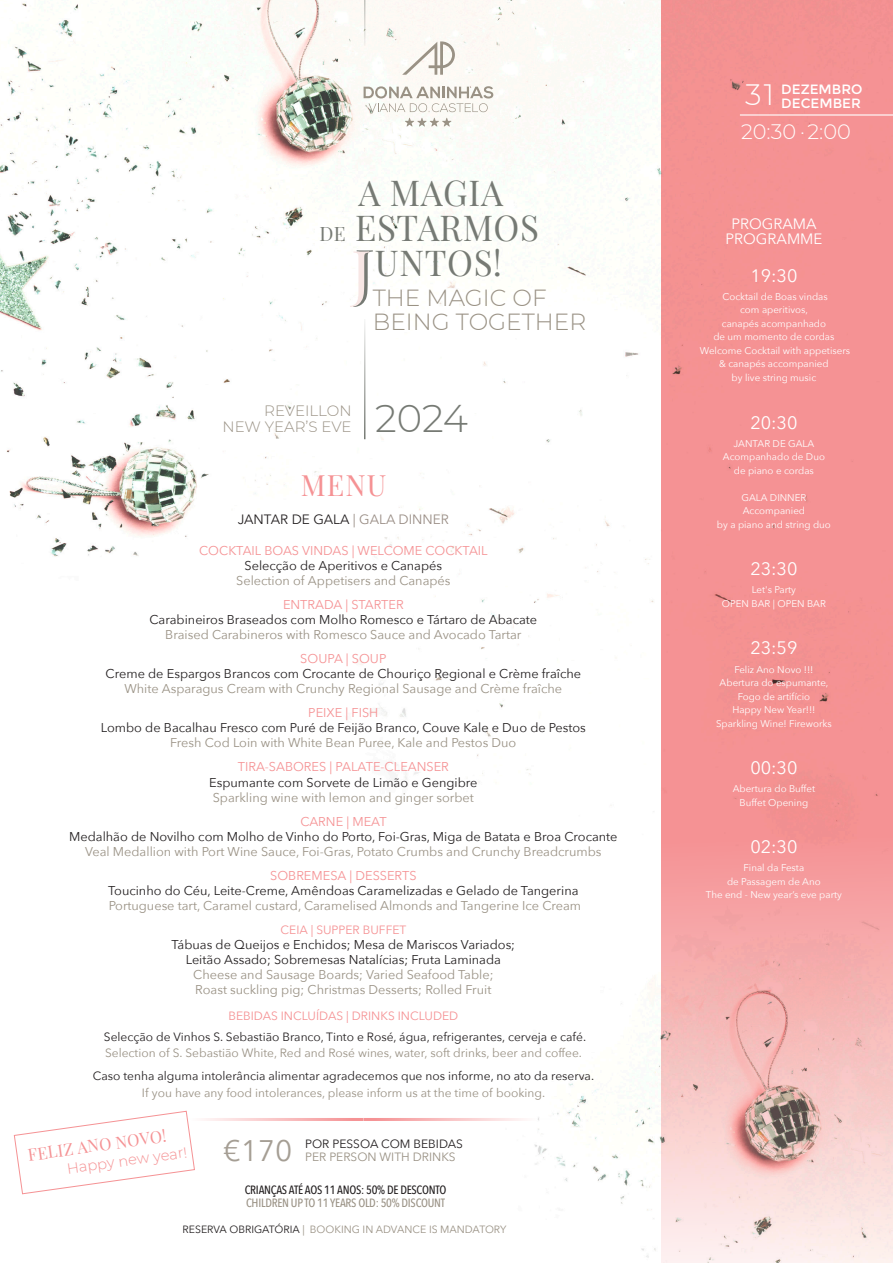
<style>
.page{position:relative;width:893px;height:1263px;background:#fff}
.page>*{position:absolute;margin:0;border:0;box-sizing:border-box;transform-origin:0 0}
.t1{font:300 38.55px "Montserrat";color:#767a74}
.t2{font:34.95px "Playfair Display";letter-spacing:.02em;color:#767a74}
.t3{font:29.7px "Avenir Next";color:#a59e94}
.t4{font:300 29.4px "Montserrat";color:#fff}
.t5{font:28.65px "Playfair Display";color:#f59294}
.t6{font:300 23.25px "Montserrat";color:#9a9285}
.t7{font:300 20.85px "Montserrat";color:#fff}
.Estilo_de_parágrafo_1{font:18px "Avenir Next";color:#fff}
.t8{font:16.5px "Playfair Display";color:#f59294}
.t9{font:300 15px "Montserrat";color:#9a9285}
.Estilo_de_parágrafo_1-2{font:15px "Avenir Next";color:#fff}
.t10{font:300 14.7px "Montserrat";color:#f59294}
.t11{font:13.5px "Avenir Next";color:#231f20}
.t12{font:13.5px "Montserrat";color:#fff}
.t13{font:12.75px "Avenir Next";color:#231f20}
.t14{font:12.75px "Avenir Next";color:#9a9285}
.t15{font:12.75px "Avenir Next";color:#f59294}
.t16{font:12px "Avenir Next";color:#231f20}
.t17{font:12px "Avenir Next";color:#9a9285}
.t18{font:12px "Avenir Next";color:#f59294}
.texto_corrido{font:500 12px "Avenir Next Condensed";letter-spacing:-.02em;color:#231f20}
.texto_corrido-2{font:500 12px "Avenir Next Condensed";letter-spacing:-.02em;color:#9a9285}
.t19{font:10.5px "Avenir Next";color:#9a9285}
.Estilo_de_parágrafo_1-3{font:9.75px/13.5px "Avenir Next";color:#fff;text-align:center}
.s1{font-size:19.35px}
.s2{color:#9a8e86}
.s3{color:#231f20}
</style>
<div class="page">
<img style="left:0;top:0;width:661px;height:1258px">
<svg style="left:661px;top:0;width:232px;height:1263px;background:#f39fa0"></svg>
<hr style="left:364px;top:319px;width:1px;height:120px;background:#767a74">
<hr style="left:363px;top:1118px;width:194px;height:3px;background:#f59294">
<hr style="left:169px;top:1118px;width:194px;height:3px;background:#f59294">
<hr style="left:740px;top:114px;width:153px;height:2px;background:#fff">
<svg style="left:350px;top:250px;width:23px;height:57px"></svg>
<svg style="left:402px;top:41px;width:53px;height:34px"></svg>
<svg style="left:405px;top:118px;width:46px;height:9px"></svg>
<svg style="left:364px;top:86px;width:129px;height:26px"></svg>
<hr style="left:364px;top:0;width:1px;height:46px;background:#767a74">
<svg style="left:14px;top:1111px;width:181px;height:83px"></svg>
<p class="t2" style="left:358px;top:165px;width:146px">A MAGIA</p>
<p class="t2" style="left:319px;top:200px;width:221px"><span class="s1">DE</span> ESTARMOS</p>
<p class="t2" style="left:375px;top:235px;width:128px">UNTOS!</p>
<p class="t6" style="left:373px;top:282px;width:175px">THE MAGIC OF</p>
<p class="t6" style="left:373px;top:306px;width:215px">BEING TOGETHER</p>
<p class="t9" style="left:264px;top:400px;width:89px">REVEILLON</p>
<p class="t9" style="left:223px;top:416px;width:131px">NEW YEAR’S EVE</p>
<p class="t1" style="left:375px;top:393px;width:94px">2024</p>
<p class="t5" style="left:301px;top:462px;width:87px">MENU</p>
<p class="t11" style="left:238px;top:508px;width:213px">JANTAR DE GALA <span class="s2">| GALA DINNER</span></p>
<p class="t15" style="left:199px;top:540px;width:290px">COCKTAIL BOAS VINDAS | WELCOME COCKTAIL</p>
<p class="t13" style="left:245px;top:555px;width:199px">Selecção de Aperitivos e Canapés</p>
<p class="t14" style="left:236px;top:570px;width:216px">Selection of Appetisers and Canapés</p>
<p class="t15" style="left:283px;top:594px;width:122px">ENTRADA | STARTER</p>
<p class="t13" style="left:150px;top:609px;width:389px">Carabineiros Braseados com Molho Romesco e Tártaro de Abacate</p>
<p class="t14" style="left:165px;top:624px;width:358px">Braised Carabineros with Romesco Sauce and Avocado Tartar</p>
<p class="t15" style="left:300px;top:648px;width:88px">SOUPA | SOUP</p>
<p class="t13" style="left:106px;top:663px;width:477px">Creme de Espargos Brancos com Crocante de Chouriço Regional e Crème fraîche</p>
<p class="t14" style="left:124px;top:678px;width:439px">White Asparagus Cream with Crunchy Regional Sausage and Crème fraîche</p>
<p class="t15" style="left:308px;top:702px;width:72px">PEIXE | FISH</p>
<p class="t13" style="left:101px;top:717px;width:486px">Lombo de Bacalhau Fresco com Puré de Feijão Branco, Couve Kale e Duo de Pestos</p>
<p class="t14" style="left:170px;top:732px;width:348px">Fresh Cod Loin with White Bean Puree, Kale and Pestos Duo</p>
<p class="t15" style="left:238px;top:756px;width:213px">TIRA-SABORES | PALATE-CLEANSER</p>
<p class="t13" style="left:209px;top:771px;width:270px">Espumante com Sorvete de Limão e Gengibre</p>
<p class="t14" style="left:213px;top:786px;width:263px">Sparkling wine with lemon and ginger sorbet</p>
<p class="t15" style="left:300px;top:810px;width:88px">CARNE | MEAT</p>
<p class="t13" style="left:69px;top:825px;width:550px">Medalhão de Novilho com Molho de Vinho do Porto, Foi-Gras, Miga de Batata e Broa Crocante</p>
<p class="t14" style="left:85px;top:840px;width:518px">Veal Medallion with Port Wine Sauce, Foi-Gras, Potato Crumbs and Crunchy Breadcrumbs</p>
<p class="t15" style="left:270px;top:864px;width:148px">SOBREMESA | DESSERTS</p>
<p class="t13" style="left:108px;top:879px;width:472px">Toucinho do Céu, Leite-Creme, Amêndoas Caramelizadas e Gelado de Tangerina</p>
<p class="t14" style="left:109px;top:894px;width:474px">Portuguese tart, Caramel custard, Caramelised Almonds and Tangerine Ice Cream</p>
<p class="t18" style="left:281px;top:919px;width:127px">CEIA | SUPPER BUFFET</p>
<p class="t13" style="left:172px;top:933px;width:345px">Tábuas de Queijos e Enchidos; Mesa de Mariscos Variados;</p>
<p class="t13" style="left:186px;top:948px;width:317px">Leitão Assado; Sobremesas Natalícias; Fruta Laminada</p>
<p class="t14" style="left:193px;top:963px;width:302px">Cheese and Sausage Boards; Varied Seafood Table;</p>
<p class="t14" style="left:195px;top:978px;width:298px">Roast suckling pig; Christmas Desserts; Rolled Fruit</p>
<p class="t18" style="left:228px;top:1005px;width:231px">BEBIDAS INCLUÍDAS | DRINKS INCLUDED</p>
<p class="t16" style="left:104px;top:1026px;width:484px">Selecção de Vinhos S. Sebastião Branco, Tinto e Rosé, água, refrigerantes, cerveja e café.</p>
<p class="t17" style="left:105px;top:1043px;width:478px">Selection of S. Sebastião White, Red and Rosé wines, water, soft drinks, beer and coffee.</p>
<p class="t16" style="left:93px;top:1066px;width:503px">Caso tenha alguma intolerância alimentar agradecemos que nos informe, no ato da reserva.</p>
<p class="t17" style="left:142px;top:1083px;width:405px">If you have any food intolerances, please inform us at the time of booking.</p>
<p class="t8" style="left:26px;top:1142px;width:141px;rotate:-8deg">FELIZ ANO NOVO!</p>
<p class="t10" style="left:66px;top:1159px;width:123px;rotate:-8deg">Happy new year!</p>
<p class="t3" style="left:223px;top:1126px;width:70px">€170</p>
<p class="t16" style="left:305px;top:1133px;width:159px">POR PESSOA COM BEBIDAS</p>
<p class="t17" style="left:305px;top:1147px;width:152px">PER PERSON WITH DRINKS</p>
<p class="texto_corrido" style="left:245px;top:1182px;width:203px">CRIANÇAS ATÉ AOS 11 ANOS: 50% DE DESCONTO</p>
<p class="texto_corrido-2" style="left:246px;top:1196px;width:201px">CHILDREN UP TO 11 YEARS OLD: 50% DISCOUNT</p>
<p class="t19" style="left:183px;top:1220px;width:325px"><span class="s3">RESERVA OBRIGATÓRIA</span> | BOOKING IN ADVANCE IS MANDATORY</p>
<p class="t4" style="left:745px;top:75px;width:30px">31</p>
<p class="t12" style="left:781px;top:82px;width:83px">DEZEMBRO</p>
<p class="t12" style="left:781px;top:95px;width:81px">DECEMBER</p>
<p class="t7" style="left:741px;top:118px;width:111px">20:30 . 2:00</p>
<p class="Estilo_de_parágrafo_1-2" style="left:731px;top:211px;width:87px">PROGRAMA</p>
<p class="Estilo_de_parágrafo_1-2" style="left:725px;top:226px;width:99px">PROGRAMME</p>
<p class="Estilo_de_parágrafo_1" style="left:750px;top:260px;width:49px">19:30</p>
<p class="Estilo_de_parágrafo_1-3" style="left:722px;top:289px;width:107px">Cocktail de Boas vindas</p>
<p class="Estilo_de_parágrafo_1-3" style="left:740px;top:303px;width:69px">com aperitivos,</p>
<p class="Estilo_de_parágrafo_1-3" style="left:722px;top:316px;width:106px">canapés acompanhado</p>
<p class="Estilo_de_parágrafo_1-3" style="left:713px;top:330px;width:122px">de um momento de cordas</p>
<p class="Estilo_de_parágrafo_1-3" style="left:700px;top:343px;width:152px">Welcome Cocktail with appetisers</p>
<p class="Estilo_de_parágrafo_1-3" style="left:719px;top:357px;width:111px">&amp; canapés accompanied by live string music</p>
<p class="Estilo_de_parágrafo_1" style="left:750px;top:407px;width:49px">20:30</p>
<p class="Estilo_de_parágrafo_1-3" style="left:734px;top:436px;width:82px">JANTAR DE GALA</p>
<p class="Estilo_de_parágrafo_1-3" style="left:723px;top:449px;width:104px">Acompanhado de Duo</p>
<p class="Estilo_de_parágrafo_1-3" style="left:734px;top:463px;width:82px">de piano e cordas</p>
<p class="Estilo_de_parágrafo_1-3" style="left:741px;top:490px;width:66px">GALA DINNER</p>
<p class="Estilo_de_parágrafo_1-3" style="left:743px;top:503px;width:64px">Accompanied</p>
<p class="Estilo_de_parágrafo_1-3" style="left:717px;top:517px;width:115px">by a piano and string duo</p>
<p class="Estilo_de_parágrafo_1" style="left:750px;top:554px;width:49px">23:30</p>
<p class="Estilo_de_parágrafo_1-3" style="left:752px;top:583px;width:46px">Let's Party</p>
<p class="Estilo_de_parágrafo_1-3" style="left:722px;top:596px;width:105px">OPEN BAR | OPEN BAR</p>
<p class="Estilo_de_parágrafo_1" style="left:750px;top:633px;width:49px">23:59</p>
<p class="Estilo_de_parágrafo_1-3" style="left:734px;top:662px;width:81px">Feliz Ano Novo !!!</p>
<p class="Estilo_de_parágrafo_1-3" style="left:720px;top:675px;width:110px">Abertura do espumante,</p>
<p class="Estilo_de_parágrafo_1-3" style="left:738px;top:689px;width:74px">Fogo de artifício</p>
<p class="Estilo_de_parágrafo_1-3" style="left:732px;top:702px;width:85px">Happy New Year!!!</p>
<p class="Estilo_de_parágrafo_1-3" style="left:716px;top:716px;width:117px">Sparkling Wine! Fireworks</p>
<p class="Estilo_de_parágrafo_1" style="left:750px;top:753px;width:49px">00:30</p>
<p class="Estilo_de_parágrafo_1-3" style="left:733px;top:782px;width:84px">Abertura do Buffet</p>
<p class="Estilo_de_parágrafo_1-3" style="left:740px;top:795px;width:70px">Buffet Opening</p>
<p class="Estilo_de_parágrafo_1" style="left:750px;top:832px;width:49px">02:30</p>
<p class="Estilo_de_parágrafo_1-3" style="left:744px;top:861px;width:62px">Final da Festa</p>
<p class="Estilo_de_parágrafo_1-3" style="left:727px;top:874px;width:95px">de Passagem de Ano</p>
<p class="Estilo_de_parágrafo_1-3" style="left:706px;top:888px;width:137px">The end - New year’s eve party</p>
</div>
